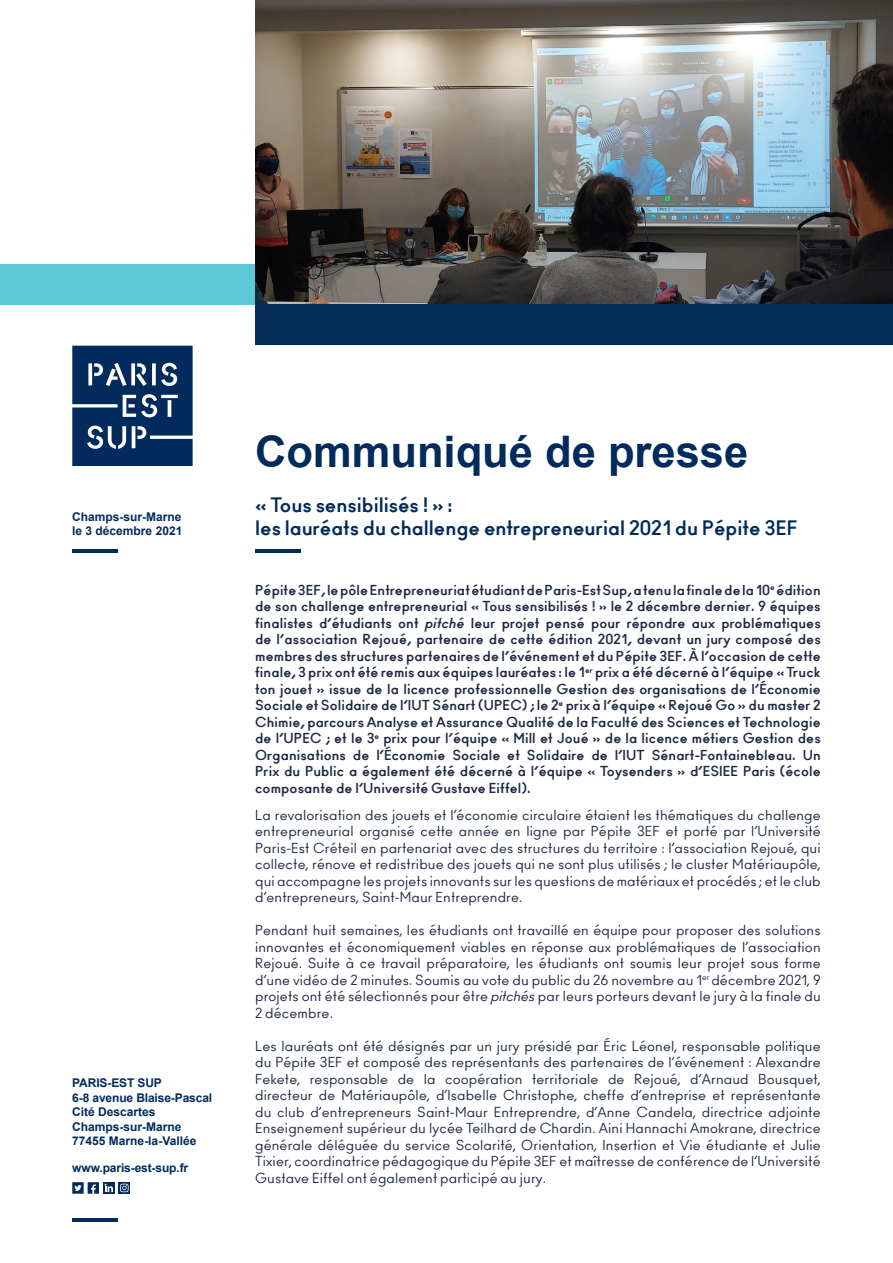
<style>
.page{position:relative;width:893px;height:1263px;background:#fff}
.page>*{position:absolute;margin:0;border:0;box-sizing:border-box;transform-origin:0 0}
.t1{font:700 43.5px "Arial";color:#002b5c}
.t2{font:700 19.5px "Ano";color:#002b5c}
.t3{font:13.5px/16.5px "Ano";letter-spacing:.01em;color:#1f2b46;text-align:justify}
.t4{font:700 13.5px/16.5px "Ano";letter-spacing:.01em;color:#1f2b46;text-align:justify}
.t5{font:700 12px "Arial";color:#002b5c}
.s1{font-style:italic}
</style>
<div class="page">
<hr style="left:72px;top:549px;width:46px;height:4px;background:#002b5c">
<hr style="left:255px;top:549px;width:46px;height:4px;background:#002b5c">
<hr style="left:72px;top:1218px;width:46px;height:4px;background:#002b5c">
<svg style="left:72px;top:346px;width:121px;height:120px;background:#244973"></svg>
<div style="left:0;top:264px;width:255px;height:40px;background:#5cc8d8"></div>
<svg style="left:72px;top:1182px;width:27px;height:12px"></svg>
<svg style="left:119px;top:1182px;width:11px;height:12px"></svg>
<svg style="left:120px;top:1184px;width:9px;height:8px"></svg>
<svg style="left:103px;top:1182px;width:11px;height:12px"></svg>
<svg style="left:105px;top:1184px;width:8px;height:8px"></svg>
<img style="left:255px;top:0;width:638px;height:304px">
<div style="left:255px;top:304px;width:638px;height:41px;background:#032e5a"></div>
<p class="t5" style="left:72px;top:508px;width:111px">Champs-sur-Marne</p>
<p class="t5" style="left:72px;top:522px;width:112px">le 3 décembre 2021</p>
<p class="t5" style="left:72px;top:1075px;width:91px">PARIS-EST SUP</p>
<p class="t5" style="left:72px;top:1089px;width:141px">6-8 avenue Blaise-Pascal</p>
<p class="t5" style="left:72px;top:1103px;width:85px">Cité Descartes</p>
<p class="t5" style="left:72px;top:1118px;width:111px">Champs-sur-Marne</p>
<p class="t5" style="left:72px;top:1132px;width:126px">77455 Marne-la-Vallée</p>
<p class="t5" style="left:72px;top:1159px;width:117px">www.paris-est-sup.fr</p>
<p class="t1" style="left:255px;top:421px;width:495px">Communiqué de presse</p>
<p class="t2" style="left:255px;top:492px;width:199px">« Tous sensibilisés ! » :</p>
<p class="t2" style="left:255px;top:516px;width:544px">les lauréats du challenge entrepreneurial 2021 du Pépite 3EF</p>
<p class="t4" style="left:255px;top:582px;width:567px">Pépite 3EF, le pôle Entrepreneuriat étudiant de Paris-Est Sup, a tenu la finale de la 10<sup>e</sup> édition de son challenge entrepreneurial « Tous sensibilisés ! » le 2 décembre dernier. 9 équipes finalistes d’étudiants ont <span class="s1">pitché</span> leur projet pensé pour répondre aux problématiques de l’association Rejoué, partenaire de cette édition 2021, devant un jury composé des membres des structures partenaires de l’événement et du Pépite 3EF. À l’occasion de cette finale, 3 prix ont été remis aux équipes lauréates : le 1<sup>er</sup> prix a été décerné à l’équipe « Truck ton jouet » issue de la licence professionnelle Gestion des organisations de l’Économie Sociale et Solidaire de l’IUT Sénart (UPEC) ; le 2<sup>e</sup> prix à l’équipe « Rejoué Go » du master 2<br>Chimie, parcours Analyse et Assurance Qualité de la Faculté des Sciences et Technologie de l’UPEC ; et le 3<sup>e</sup> prix pour l’équipe « Mill et Joué » de la licence métiers Gestion des Organisations de l’Économie Sociale et Solidaire de l’IUT Sénart-Fontainebleau. Un Prix du Public a également été décerné à l’équipe « Toysenders » d’ESIEE Paris (école composante de l’Université Gustave Eiffel).</p>
<p class="t3" style="left:255px;top:807px;width:567px">La revalorisation des jouets et l’économie circulaire étaient les thématiques du challenge entrepreneurial organisé cette année en ligne par Pépite 3EF et porté par l’Université Paris-Est Créteil en partenariat avec des structures du territoire : l’association Rejoué, qui collecte, rénove et redistribue des jouets qui ne sont plus utilisés ; le cluster Matériaupôle, qui accompagne les projets innovants sur les questions de matériaux et procédés ; et le club d’entrepreneurs, Saint-Maur Entreprendre.</p>
<p class="t3" style="left:255px;top:922px;width:567px">Pendant huit semaines, les étudiants ont travaillé en équipe pour proposer des solutions innovantes et économiquement viables en réponse aux problématiques de l’association Rejoué. Suite à ce travail préparatoire, les étudiants ont soumis leur projet sous forme d’une vidéo de 2 minutes. Soumis au vote du public du 26 novembre au 1<sup>er</sup> décembre 2021, 9 projets ont été sélectionnés pour être <span class="s1">pitchés</span> par leurs porteurs devant le jury à la finale du 2 décembre.</p>
<p class="t3" style="left:255px;top:1038px;width:567px">Les lauréats ont été désignés par un jury présidé par Éric Léonel, responsable politique du Pépite 3EF et composé des représentants des partenaires de l’événement : Alexandre Fekete, responsable de la coopération territoriale de Rejoué, d’Arnaud Bousquet, directeur de Matériaupôle, d’Isabelle Christophe, cheffe d’entreprise et représentante du club d’entrepreneurs Saint-Maur Entreprendre, d’Anne Candela, directrice adjointe Enseignement supérieur du lycée Teilhard de Chardin. Aini Hannachi Amokrane, directrice générale déléguée du service Scolarité, Orientation, Insertion et Vie étudiante et Julie Tixier, coordinatrice pédagogique du Pépite 3EF et maîtresse de conférence de l’Université Gustave Eiffel ont également participé au jury.</p>
</div>
